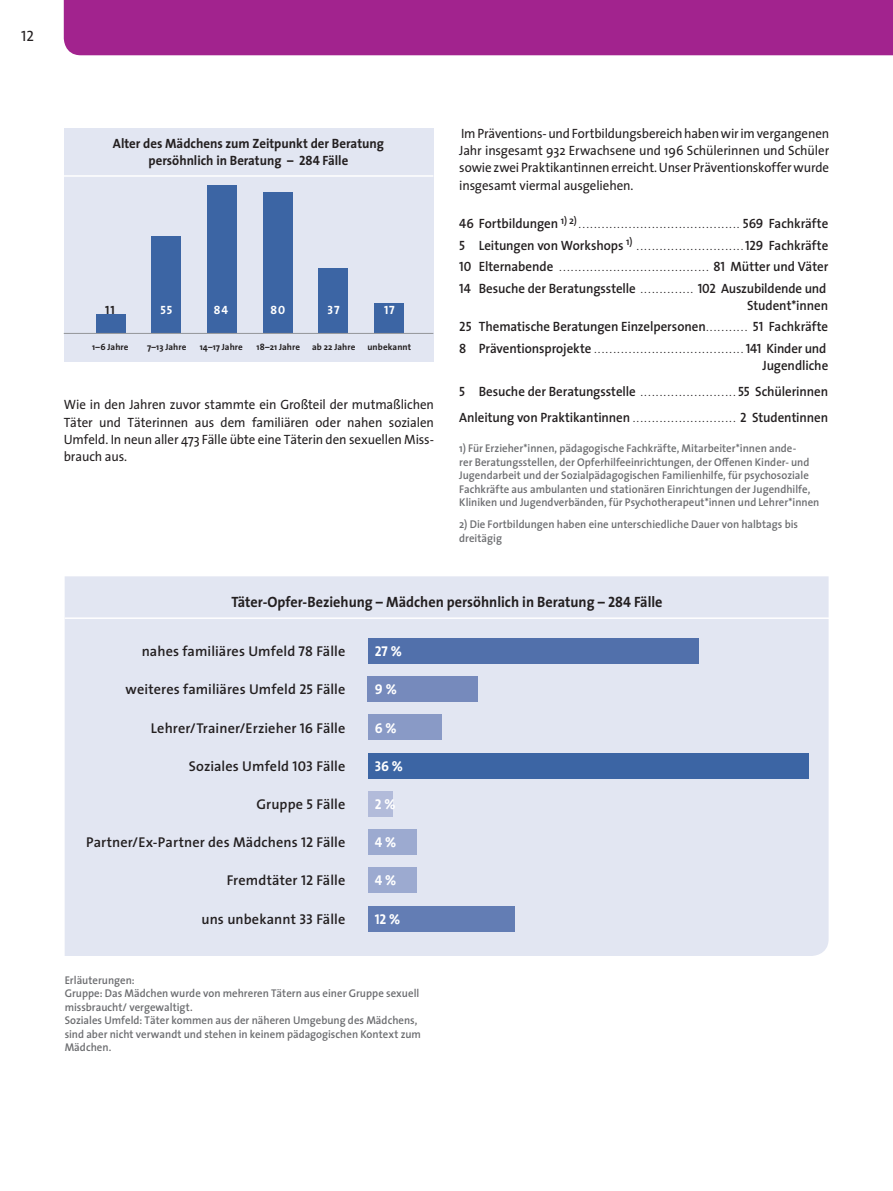
<style>
.page{position:relative;width:893px;height:1191px;background:#fff}
.page>*{position:absolute;margin:0;border:0;box-sizing:border-box;transform-origin:0 0}
.t1{font:700 15px "The Sans";color:#231f20;scale:.95 1}
.t2{font:15px "The Sans Regular Caps";color:#231f20}
.t3{font:600 14.25px "The Sans";letter-spacing:.01em;color:#231f20}
.t4{font:14.25px "The Sans Bold Caps";color:#fff;scale:.96 1}
.t5{font:13.5px/17.2px "The Sans";letter-spacing:-.01em;color:#231f20;text-align:justify;scale:.96 1}
.t6{font:600 13.5px/17.2px "The Sans";letter-spacing:-.005em;color:#231f20;text-align:right;scale:.96 1}
.t7{font:700 13.5px/16.5px "The Sans";color:#231f20;text-align:center;scale:.96 1}
.t8{font:12px "The Sans Bold Caps";letter-spacing:.075em;color:#fff}
.t9{font:12px "The Sans Bold Caps";color:#231f20}
.t10{font:600 11.25px/13.5px "The Sans";color:#6c6d70;scale:.96 1}
.t11{font:600 9px "The Sans";color:#231f20;scale:.96 1}
.t12{font:700 9px "The Sans";letter-spacing:.005em;color:#231f20}
.s1{font-family:"The Sans Bold Caps";font-weight:400}
.s2{font-family:"The Sans Semi Bold Caps";font-weight:400;font-size:13.5px}
.s3{font-size:13.5px}
.s4{font-family:"The Sans Semi Bold Caps";font-weight:400}
.s5{font-size:9px}
</style>
<div class="page">
<div style="left:65px;top:576px;width:764px;height:380px;background:#e2e6f2"></div>
<div style="left:368px;top:906px;width:147px;height:25px;background:#637db4"></div>
<div style="left:368px;top:867px;width:49px;height:26px;background:#9caad0"></div>
<div style="left:368px;top:829px;width:49px;height:26px;background:#9caad0"></div>
<div style="left:368px;top:791px;width:24px;height:25px;background:#b2bbda"></div>
<div style="left:368px;top:753px;width:440px;height:25px;background:#3c65a4"></div>
<div style="left:368px;top:714px;width:73px;height:26px;background:#899ac6"></div>
<div style="left:368px;top:676px;width:110px;height:26px;background:#768abc"></div>
<div style="left:368px;top:638px;width:330px;height:25px;background:#5170ab"></div>
<div style="left:64px;top:0;width:829px;height:55px;background:#a2238e"></div>
<div style="left:64px;top:128px;width:370px;height:233px;background:#e2e6f2"></div>
<div style="left:96px;top:314px;width:29px;height:19px;background:#3c65a4"></div>
<div style="left:151px;top:237px;width:30px;height:96px;background:#3c65a4"></div>
<div style="left:207px;top:185px;width:30px;height:148px;background:#3c65a4"></div>
<div style="left:263px;top:192px;width:30px;height:141px;background:#3c65a4"></div>
<div style="left:318px;top:268px;width:30px;height:65px;background:#3c65a4"></div>
<div style="left:374px;top:303px;width:30px;height:30px;background:#3c65a4"></div>
<hr style="left:63px;top:175px;width:370px;height:2px;background:#fff">
<hr style="left:64px;top:333px;width:369px;height:1px;background:#939598">
<hr style="left:65px;top:617px;width:764px;height:2px;background:#fff">
<h1 class="t2" style="left:21px;top:28px;width:14px">12</h1>
<p class="t7" style="left:113px;top:135px;width:284px">Alter des Mädchens zum Zeitpunkt der Beratung persöhnlich in Beratung – <span class="s1">284</span> Fälle</p>
<p class="t9" style="left:105px;top:300px;width:11px">11</p>
<p class="t8" style="left:160px;top:300px;width:13px">55</p>
<p class="t8" style="left:214px;top:300px;width:16px">84</p>
<p class="t8" style="left:271px;top:300px;width:16px">80</p>
<p class="t8" style="left:327px;top:300px;width:14px">37</p>
<p class="t8" style="left:384px;top:300px;width:12px">17</p>
<p class="t12" style="left:92px;top:339px;width:38px">1–6 Jahre</p>
<p class="t12" style="left:147px;top:339px;width:41px">7–13 Jahre</p>
<p class="t12" style="left:200px;top:339px;width:45px">14–17 Jahre</p>
<p class="t12" style="left:257px;top:339px;width:45px">18–21 Jahre</p>
<p class="t12" style="left:312px;top:339px;width:45px">ab 22 Jahre</p>
<p class="t12" style="left:367px;top:339px;width:45px">unbekannt</p>
<p class="t5" style="left:64px;top:396px;width:387px">Wie in den Jahren zuvor stammte ein Großteil der mutmaßlichen Täter und Täterinnen aus dem familiären oder nahen sozialen Umfeld. In neun aller 473 Fälle übte eine Täterin den sexuellen Miss&shy;brauch aus.</p>
<p class="t5" style="left:459px;top:124px;width:387px">Im Präventions- und Fortbildungsbereich haben wir im vergangenen Jahr insgesamt 932 Erwachsene und 196 Schülerinnen und Schüler sowie zwei Praktikantinnen erreicht. Unser Präventionskoffer wurde insgesamt viermal ausgeliehen.</p>
<p class="t11" style="left:459px;top:217px;width:126px"><span class="s2">46</span> <span class="s3">Fortbildungen</span> <sup>1)</sup> <sup>2)</sup>..........................................</p>
<p class="t6" style="left:743px;top:214px;width:90px"><span class="s4">569</span> Fachkräfte</p>
<p class="t11" style="left:459px;top:239px;width:187px"><span class="s2">5</span> <span class="s3">Leitungen von Workshops</span> <sup>1)</sup> ............................</p>
<p class="t6" style="left:745px;top:236px;width:88px"><span class="s4">129</span> Fachkräfte</p>
<p class="t11" style="left:459px;top:260px;width:106px"><span class="s2">10</span> <span class="s3">Elternabende</span> .......................................</p>
<p class="t6" style="left:713px;top:257px;width:121px"><span class="s4">81</span> Mütter und Väter</p>
<p class="t6" style="left:459px;top:279px;width:191px"><span class="s4">14</span> Besuche der Beratungsstelle <span class="s5">...............</span></p>
<p class="t6" style="left:698px;top:279px;width:138px"><span class="s4">102</span> Auszubildende und<br>Student*innen</p>
<p class="t6" style="left:459px;top:318px;width:260px"><span class="s4">25</span> Thematische Beratungen Einzelpersonen<span class="s5">............</span></p>
<p class="t6" style="left:753px;top:318px;width:80px"><span class="s4">51</span> Fachkräfte</p>
<p class="t11" style="left:459px;top:342px;width:144px"><span class="s2">8</span> <span class="s3">Präventionsprojekte</span> .......................................</p>
<p class="t6" style="left:746px;top:339px;width:87px"><span class="s4">141</span> Kinder und<br>Jugendliche</p>
<p class="t6" style="left:459px;top:382px;width:191px"><span class="s4">5</span> Besuche der Beratungsstelle <span class="s5">.........................</span></p>
<p class="t6" style="left:738px;top:382px;width:95px"><span class="s4">55</span> Schülerinnen</p>
<p class="t6" style="left:459px;top:408px;width:184px">Anleitung von Praktikantinnen <span class="s5">...........................</span></p>
<p class="t6" style="left:740px;top:408px;width:93px"><span class="s4">2</span> Studentinnen</p>
<p class="t10" style="left:459px;top:441px;width:377px">1) Für Erzieher*innen, pädagogische Fachkräfte, Mitarbeiter*innen ande-<br>rer Beratungsstellen, der Opferhilfeeinrichtungen, der Offenen Kinder- und Jugendarbeit und der Sozialpädagogischen Familienhilfe, für psychosoziale Fachkräfte aus ambulanten und stationären Einrichtungen der Jugendhilfe, Kliniken und Jugendverbänden, für Psychotherapeut*innen und Lehrer*innen</p>
<p class="t10" style="left:459px;top:517px;width:354px">2) Die Fortbildungen haben eine unterschiedliche Dauer von halbtags bis dreitägig</p>
<h1 class="t1" style="left:231px;top:589px;width:455px">Täter-Opfer-Beziehung – Mädchen persöhnlich in Beratung – <span class="s1">284</span> Fälle</h1>
<p class="t4" style="left:375px;top:639px;width:30px">27 %</p>
<p class="t4" style="left:375px;top:677px;width:24px">9 %</p>
<p class="t4" style="left:375px;top:716px;width:24px">6 %</p>
<p class="t4" style="left:375px;top:754px;width:31px">36 %</p>
<p class="t4" style="left:375px;top:792px;width:23px">2 %</p>
<p class="t4" style="left:375px;top:830px;width:24px">4 %</p>
<p class="t4" style="left:375px;top:868px;width:24px">4 %</p>
<p class="t4" style="left:375px;top:907px;width:28px">12 %</p>
<p class="t3" style="left:142px;top:639px;width:205px">nahes familiäres Umfeld <span class="s4">78</span> Fälle</p>
<p class="t3" style="left:126px;top:677px;width:221px">weiteres familiäres Umfeld <span class="s4">25</span> Fälle</p>
<p class="t3" style="left:151px;top:716px;width:196px">Lehrer/Trainer/Erzieher <span class="s4">16</span> Fälle</p>
<p class="t3" style="left:189px;top:754px;width:158px">Soziales Umfeld <span class="s4">103</span> Fälle</p>
<p class="t3" style="left:256px;top:792px;width:90px">Gruppe <span class="s4">5</span> Fälle</p>
<p class="t3" style="left:86px;top:830px;width:261px">Partner/Ex-Partner des Mädchens <span class="s4">12</span> Fälle</p>
<p class="t3" style="left:227px;top:868px;width:120px">Fremdtäter <span class="s4">12</span> Fälle</p>
<p class="t3" style="left:202px;top:907px;width:145px">uns unbekannt <span class="s4">33</span> Fälle</p>
<p class="t10" style="left:65px;top:973px;width:373px">Erläuterungen:<br>Gruppe: Das Mädchen wurde von mehreren Tätern aus einer Gruppe sexuell missbraucht/ vergewaltigt.<br>Soziales Umfeld: Täter kommen aus der näheren Umgebung des Mädchens, sind aber nicht verwandt und stehen in keinem pädagogischen Kontext zum Mädchen.</p>
</div>
